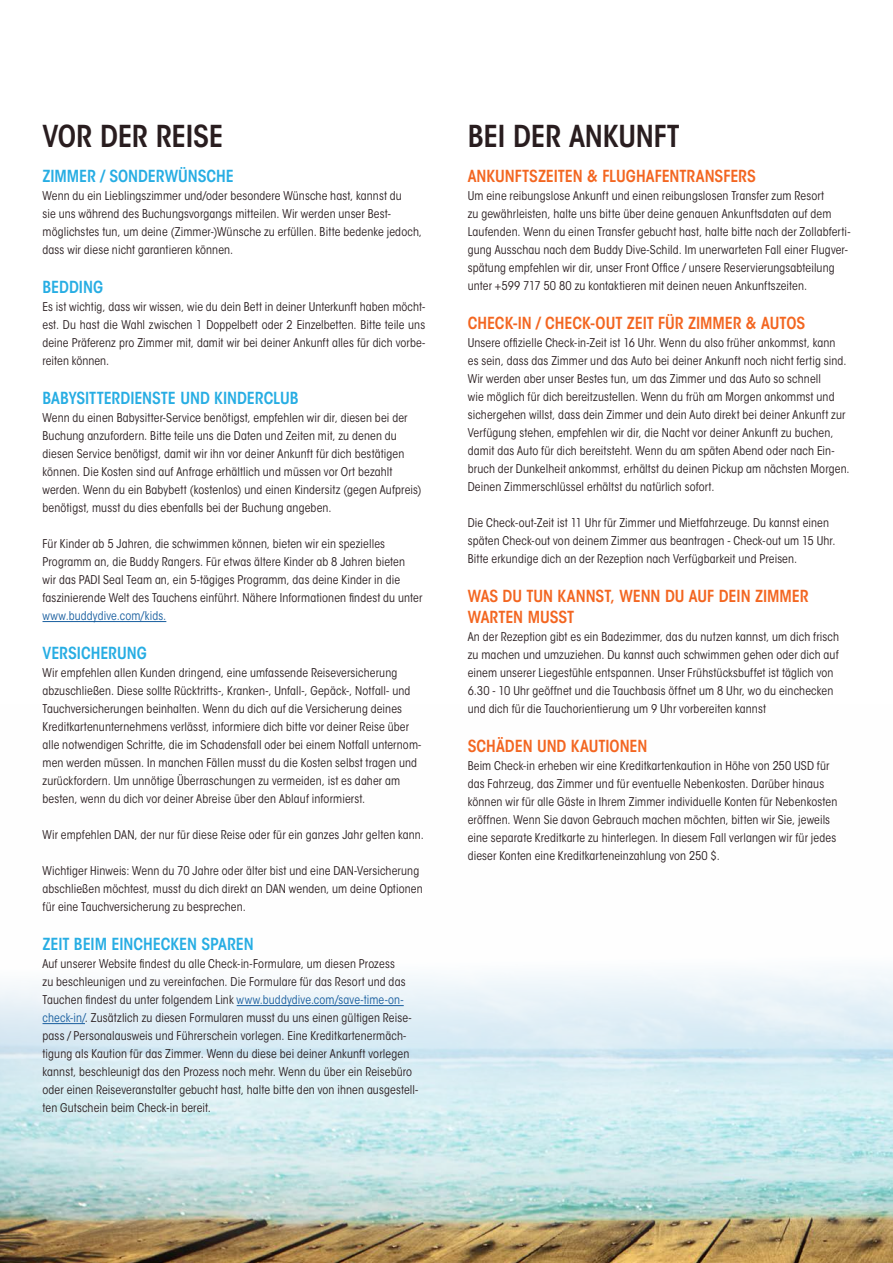
<style>
.page{position:relative;width:893px;height:1263px;background:#fff}
.page>*{position:absolute;margin:0;border:0;box-sizing:border-box;transform-origin:0 0}
.ybw_body_story{font:600 condensed 30px "ITC Avant Garde Std";letter-spacing:-.01em;color:#291d1f}
.ybw_body_story-2{font:600 condensed 16.5px/21px "ITC Avant Garde Std";letter-spacing:-.005em;color:#f36621}
.ybw_body_story-3{font:600 condensed 16.5px "ITC Avant Garde Std";letter-spacing:-.005em;color:#27ade3}
.ybw_body_story-4{font:condensed 12px/18px "ITC Avant Garde Std";letter-spacing:.01em;color:#291d1f}
.ybw_body_story-5{font:condensed 12px "ITC Avant Garde Std";letter-spacing:.015em;color:#175d9e}
.s1{color:#175d9e}
</style>
<div class="page">
<img style="left:0;top:970px;width:893px;height:293px">
<hr style="left:43px;top:621px;width:123px;height:1px;background:#175d9e">
<hr style="left:237px;top:1005px;width:167px;height:1px;background:#175d9e">
<hr style="left:43px;top:1023px;width:42px;height:1px;background:#175d9e">
<p class="ybw_body_story" style="left:43px;top:117px;width:183px">VOR DER REISE</p>
<p class="ybw_body_story" style="left:468px;top:117px;width:213px">BEI DER ANKUNFT</p>
<p class="ybw_body_story-3" style="left:43px;top:166px;width:193px">ZIMMER / SONDERWÜNSCHE</p>
<p class="ybw_body_story-4" style="left:43px;top:187px;width:381px">Wenn du ein Lieblingszimmer und/oder besondere Wünsche hast, kannst du<br>sie uns während des Buchungsvorgangs mitteilen. Wir werden unser Best&shy;möglichstes tun, um deine (Zimmer-)Wünsche zu erfüllen. Bitte bedenke jedoch, dass wir diese nicht garantieren können.</p>
<p class="ybw_body_story-3" style="left:43px;top:277px;width:62px">BEDDING</p>
<p class="ybw_body_story-4" style="left:43px;top:298px;width:384px;text-align:justify">Es ist wichtig, dass wir wissen, wie du dein Bett in deiner Unterkunft haben möcht&shy;est. Du hast die Wahl zwischen 1 Doppelbett oder 2 Einzelbetten. Bitte teile uns deine Präferenz pro Zimmer mit, damit wir bei deiner Ankunft alles für dich vorbe&shy;reiten können.</p>
<p class="ybw_body_story-3" style="left:43px;top:388px;width:258px">BABYSITTERDIENSTE UND KINDERCLUB</p>
<p class="ybw_body_story-4" style="left:43px;top:409px;width:380px">Wenn du einen Babysitter-Service benötigst, empfehlen wir dir, diesen bei der Buchung anzufordern. Bitte teile uns die Daten und Zeiten mit, zu denen du diesen Service benötigst, damit wir ihn vor deiner Ankunft für dich bestätigen können. Die Kosten sind auf Anfrage erhältlich und müssen vor Ort bezahlt werden. Wenn du ein Babybett (kostenlos) und einen Kindersitz (gegen Aufpreis) benötigst, musst du dies ebenfalls bei der Buchung angeben.</p>
<p class="ybw_body_story-4" style="left:43px;top:535px;width:381px">Für Kinder ab 5 Jahren, die schwimmen können, bieten wir ein spezielles Programm an, die Buddy Rangers. Für etwas ältere Kinder ab 8 Jahren bieten<br>wir das PADI Seal Team an, ein 5-tägiges Programm, das deine Kinder in die faszinierende Welt des Tauchens einführt. Nähere Informationen findest du unter</p>
<p class="ybw_body_story-5" style="left:43px;top:609px;width:125px">www.buddydive.com/kids.</p>
<p class="ybw_body_story-3" style="left:43px;top:643px;width:106px">VERSICHERUNG</p>
<p class="ybw_body_story-4" style="left:43px;top:664px;width:380px">Wir empfehlen allen Kunden dringend, eine umfassende Reiseversicherung abzuschließen. Diese sollte Rücktritts-, Kranken-, Unfall-, Gepäck-, Notfall- und Tauchversicherungen beinhalten. Wenn du dich auf die Versicherung deines Kreditkartenunternehmens verlässt, informiere dich bitte vor deiner Reise über alle notwendigen Schritte, die im Schadensfall oder bei einem Notfall unternom&shy;men werden müssen. In manchen Fällen musst du die Kosten selbst tragen und zurückfordern. Um unnötige Überraschungen zu vermeiden, ist es daher am besten, wenn du dich vor deiner Abreise über den Ablauf informierst.</p>
<p class="ybw_body_story-4" style="left:43px;top:826px;width:383px">Wir empfehlen DAN, der nur für diese Reise oder für ein ganzes Jahr gelten kann.</p>
<p class="ybw_body_story-4" style="left:43px;top:862px;width:382px">Wichtiger Hinweis: Wenn du 70 Jahre oder älter bist und eine DAN-Versicherung abschließen möchtest, musst du dich direkt an DAN wenden, um deine Optionen für eine Tauchversicherung zu besprechen.</p>
<p class="ybw_body_story-3" style="left:43px;top:934px;width:213px">ZEIT BEIM EINCHECKEN SPAREN</p>
<p class="ybw_body_story-4" style="left:43px;top:955px;width:377px">Auf unserer Website findest du alle Check-in-Formulare, um diesen Prozess<br>zu beschleunigen und zu vereinfachen. Die Formulare für das Resort und das Tauchen findest du unter folgendem Link <span class="s1">www.buddydive.com/save-time-on&shy;check-in/</span>. Zusätzlich zu diesen Formularen musst du uns einen gültigen Reise&shy;pass / Personalausweis und Führerschein vorlegen. Eine Kreditkartenermäch&shy;tigung als Kaution für das Zimmer. Wenn du diese bei deiner Ankunft vorlegen kannst, beschleunigt das den Prozess noch mehr. Wenn du über ein Reisebüro oder einen Reiseveranstalter gebucht hast, halte bitte den von ihnen ausgestell&shy;ten Gutschein beim Check-in bereit.</p>
<p class="ybw_body_story-2" style="left:468px;top:166px;width:290px">ANKUNFTSZEITEN &amp; FLUGHAFENTRANSFERS</p>
<p class="ybw_body_story-4" style="left:468px;top:187px;width:384px">Um eine reibungslose Ankunft und einen reibungslosen Transfer zum Resort<br>zu gewährleisten, halte uns bitte über deine genauen Ankunftsdaten auf dem Laufenden. Wenn du einen Transfer gebucht hast, halte bitte nach der Zollabferti&shy;gung Ausschau nach dem Buddy Dive-Schild. Im unerwarteten Fall einer Flugver&shy;spätung empfehlen wir dir, unser Front Office / unsere Reservierungsabteilung unter +599 717 50 80 zu kontaktieren mit deinen neuen Ankunftszeiten.</p>
<p class="ybw_body_story-2" style="left:468px;top:313px;width:339px">CHECK-IN / CHECK-OUT ZEIT FÜR ZIMMER &amp; AUTOS</p>
<p class="ybw_body_story-4" style="left:468px;top:334px;width:383px">Unsere offizielle Check-in-Zeit ist 16 Uhr. Wenn du also früher ankommst, kann<br>es sein, dass das Zimmer und das Auto bei deiner Ankunft noch nicht fertig sind.<br>Wir werden aber unser Bestes tun, um das Zimmer und das Auto so schnell<br>wie möglich für dich bereitzustellen. Wenn du früh am Morgen ankommst und sichergehen willst, dass dein Zimmer und dein Auto direkt bei deiner Ankunft zur Verfügung stehen, empfehlen wir dir, die Nacht vor deiner Ankunft zu buchen, damit das Auto für dich bereitsteht. Wenn du am späten Abend oder nach Ein&shy;bruch der Dunkelheit ankommst, erhältst du deinen Pickup am nächsten Morgen.<br>Deinen Zimmerschlüssel erhältst du natürlich sofort.</p>
<p class="ybw_body_story-4" style="left:468px;top:514px;width:369px">Die Check-out-Zeit ist 11 Uhr für Zimmer und Mietfahrzeuge. Du kannst einen späten Check-out von deinem Zimmer aus beantragen - Check-out um 15 Uhr.<br>Bitte erkundige dich an der Rezeption nach Verfügbarkeit und Preisen.</p>
<p class="ybw_body_story-2" style="left:468px;top:586px;width:342px">WAS DU TUN KANNST, WENN DU AUF DEIN ZIMMER<br>WARTEN MUSST</p>
<p class="ybw_body_story-4" style="left:468px;top:628px;width:373px">An der Rezeption gibt es ein Badezimmer, das du nutzen kannst, um dich frisch zu machen und umzuziehen. Du kannst auch schwimmen gehen oder dich auf einem unserer Liegestühle entspannen. Unser Frühstücksbuffet ist täglich von 6.30 - 10 Uhr geöffnet und die Tauchbasis öffnet um 8 Uhr, wo du einchecken und dich für die Tauchorientierung um 9 Uhr vorbereiten kannst</p>
<p class="ybw_body_story-2" style="left:468px;top:736px;width:181px">SCHÄDEN UND KAUTIONEN</p>
<p class="ybw_body_story-4" style="left:468px;top:757px;width:371px">Beim Check-in erheben wir eine Kreditkartenkaution in Höhe von 250 USD für das Fahrzeug, das Zimmer und für eventuelle Nebenkosten. Darüber hinaus können wir für alle Gäste in Ihrem Zimmer individuelle Konten für Nebenkosten eröffnen. Wenn Sie davon Gebrauch machen möchten, bitten wir Sie, jeweils eine separate Kreditkarte zu hinterlegen. In diesem Fall verlangen wir für jedes dieser Konten eine Kreditkarteneinzahlung von 250 $.</p>
</div>
